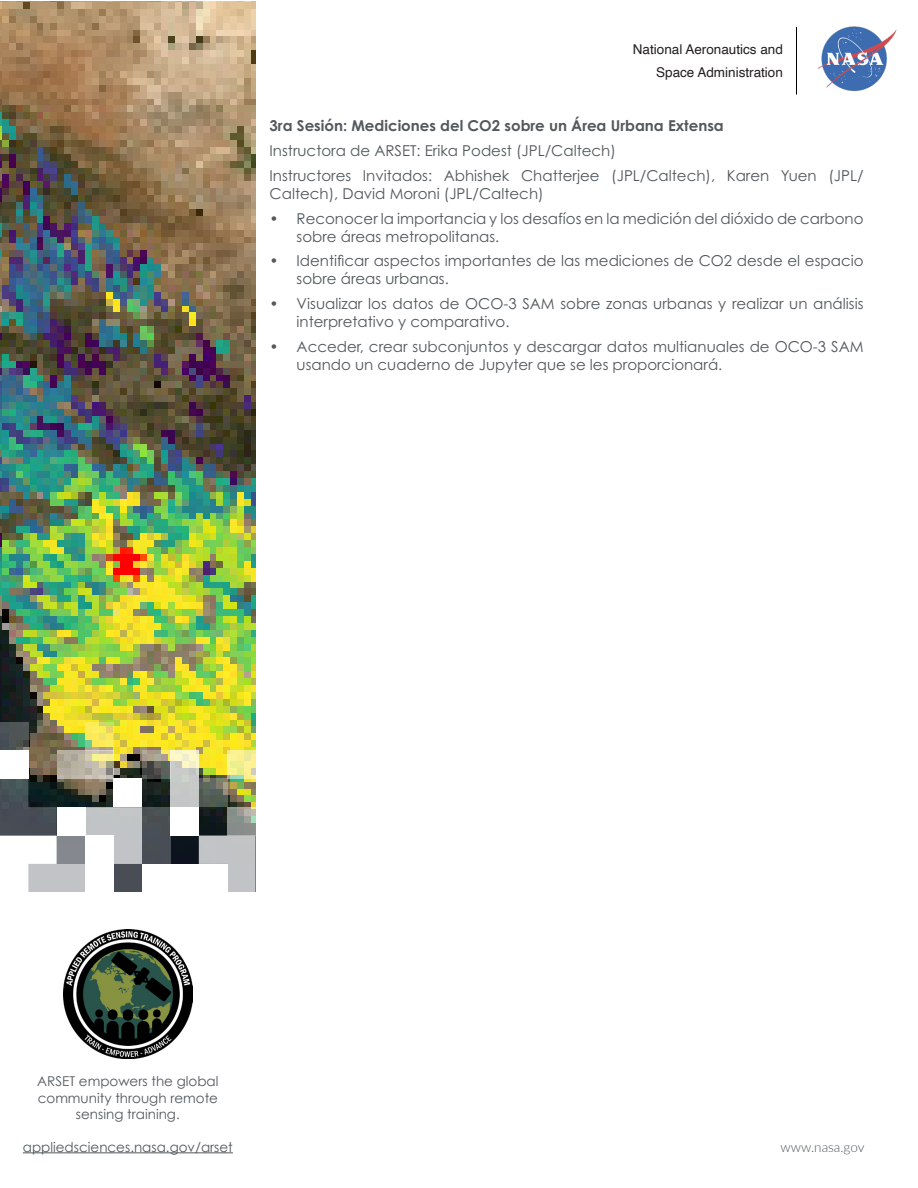
<style>
.page{position:relative;width:918px;height:1188px;background:#fff}
.page>*{position:absolute;margin:0;border:0;box-sizing:border-box;transform-origin:0 0}
.t1{font:15px/18px "Century Gothic Pro";color:#52585d}
.t2{font:700 15px "Century Gothic Pro";color:#52585d}
.t3{font:13.5px/16.2px "Century Gothic";color:#52585d;text-align:center}
.t4{font:13.5px "Helvetica";color:#231f20}
.t5{font:300 13.5px "Lato";color:#52585d}
</style>
<div class="page">
<img style="left:0;top:1px;width:256px;height:863px">
<img style="left:817px;top:26px;width:80px;height:66px">
<hr style="left:796px;top:27px;width:1px;height:67px;background:#000">
<div style="left:28px;top:864px;width:57px;height:28px;background:#c2c3c6"></div>
<div style="left:114px;top:864px;width:28px;height:28px;background:#484d56"></div>
<div style="left:142px;top:807px;width:28px;height:57px;background:#484e55"></div>
<svg style="left:199px;top:836px;width:57px;height:56px"></svg>
<div style="left:113px;top:779px;width:29px;height:28px;background:#fff"></div>
<div style="left:57px;top:836px;width:28px;height:28px;background:#85888e"></div>
<div style="left:57px;top:807px;width:28px;height:29px;background:#fff"></div>
<svg style="left:0;top:779px;width:57px;height:113px"></svg>
<div style="left:0;top:750px;width:28px;height:29px;background:#fff"></div>
<div style="left:170px;top:807px;width:29px;height:29px;background:#fff"></div>
<svg style="left:227px;top:807px;width:29px;height:29px"></svg>
<svg style="left:199px;top:779px;width:28px;height:28px"></svg>
<svg style="left:142px;top:750px;width:28px;height:29px"></svg>
<svg style="left:85px;top:807px;width:57px;height:57px"></svg>
<svg style="left:170px;top:750px;width:29px;height:57px;background:#d3d4c7"></svg>
<svg style="left:227px;top:750px;width:29px;height:29px"></svg>
<svg style="left:57px;top:750px;width:57px;height:29px;background:#c0b9a2"></svg>
<svg style="left:0;top:722px;width:28px;height:28px"></svg>
<svg style="left:85px;top:722px;width:29px;height:28px"></svg>
<hr style="left:23px;top:1152px;width:210px;height:1px;background:#52585d">
<img style="left:63px;top:929px;width:130px;height:130px">
<p class="t4" style="left:633px;top:39px;width:152px">National Aeronautics and</p>
<p class="t4" style="left:656px;top:62px;width:128px">Space Administration</p>
<p class="t2" style="left:270px;top:117px;width:456px">3ra Sesión: Mediciones del CO2 sobre un Área Urbana Extensa</p>
<p class="t1" style="left:270px;top:141px;width:348px">Instructora de ARSET: Erika Podest (JPL/Caltech)</p>
<p class="t1" style="left:270px;top:166px;width:595px">Instructores Invitados: Abhishek Chatterjee (JPL/Caltech), Karen Yuen (JPL/<br>Caltech), David Moroni (JPL/Caltech)</p>
<p class="t1" style="left:297px;top:209px;width:569px;text-indent:-27px">• Reconocer la importancia y los desafíos en la medición del dióxido de carbono sobre áreas metropolitanas.</p>
<p class="t1" style="left:297px;top:252px;width:568px;text-indent:-27px">• Identificar aspectos importantes de las mediciones de CO2 desde el espacio sobre áreas urbanas.</p>
<p class="t1" style="left:297px;top:294px;width:568px;text-indent:-27px">• Visualizar los datos de OCO-3 SAM sobre zonas urbanas y realizar un análisis interpretativo y comparativo.</p>
<p class="t1" style="left:297px;top:337px;width:569px;text-indent:-27px">• Acceder, crear subconjuntos y descargar datos multianuales de OCO-3 SAM usando un cuaderno de Jupyter que se les proporcionará.</p>
<p class="t3" style="left:37px;top:1073px;width:183px">ARSET empowers the global community through remote sensing training.</p>
<p class="t3" style="left:23px;top:1138px;width:212px">appliedsciences.nasa.gov/arset</p>
<p class="t5" style="left:780px;top:1138px;width:86px">www.nasa.gov</p>
</div>
